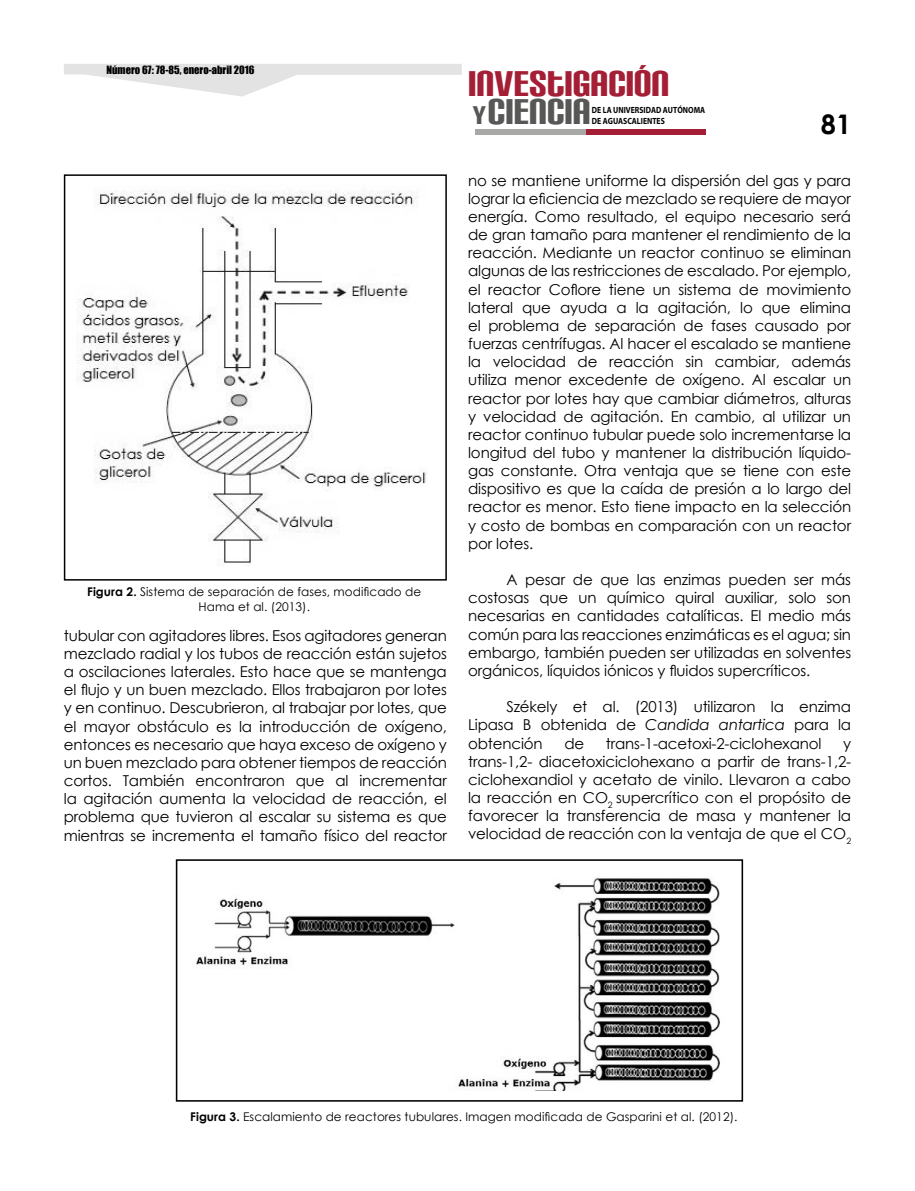
<style>
.page{position:relative;width:915px;height:1191px;background:#fff}
.page>*{position:absolute;margin:0;border:0;box-sizing:border-box;transform-origin:0 0}
.t1{font:43.05px "Carbon Block";color:#a41f35}
.t2{font:43.05px "Carbon Block";color:#575756}
.t3{font:700 27px "Century Gothic";color:#000}
.t4{font:15px/18.1px "Century Gothic";letter-spacing:-.01em;color:#000;text-align:justify}
.t5{font:12px/15px "Century Gothic";letter-spacing:.005em;color:#000;text-align:center}
.t6{font:10.5px "Impact";color:#000}
.t7{font:700 9px/10.5px "Myriad Pro";color:#000;scale:.85 1}
.s1{font-weight:700}
.s2{font-size:30.75px}
.s3{font-style:italic}
</style>
<div class="page">
<svg style="left:64px;top:64px;width:397px;height:33px"></svg>
<div style="left:475px;top:129px;width:213px;height:6px;background:#a8a8a7"></div>
<div style="left:586px;top:129px;width:119px;height:6px;background:#a41f35"></div>
<img style="left:77px;top:190px;width:350px;height:377px">
<div style="left:64px;top:174px;width:382px;height:406px;border:2px solid #000"></div>
<img style="left:196px;top:877px;width:524px;height:213px">
<div style="left:176px;top:859px;width:566px;height:242px;border:2px solid #000"></div>
<p class="t6" style="left:106px;top:64px;width:150px">Número 67: 78-85, enero-abril 2016</p>
<p class="t5" style="left:87px;top:584px;width:335px"><span class="s1">Figura 2.</span> Sistema de separación de fases, modificado de<br>Hama et al. (2013).</p>
<p class="t4" style="left:64px;top:626px;width:384px">tubular con agitadores libres. Esos agitadores generan mezclado radial y los tubos de reacción están sujetos a oscilaciones laterales. Esto hace que se mantenga el flujo y un buen mezclado. Ellos trabajaron por lotes y en continuo. Descubrieron, al trabajar por lotes, que el mayor obstáculo es la introducción de oxígeno, entonces es necesario que haya exceso de oxígeno y un buen mezclado para obtener tiempos de reacción cortos. También encontraron que al incrementar la agitación aumenta la velocidad de reacción, el problema que tuvieron al escalar su sistema es que mientras se incrementa el tamaño físico del reactor</p>
<h1 class="t1" style="left:468px;top:62px;width:203px">INVESTIGACIÓN</h1>
<h1 class="t2" style="left:472px;top:91px;width:120px"><span class="s2">Y</span> CIENCIA</h1>
<p class="t7" style="left:591px;top:105px;width:135px">DE LA UNIVERSIDAD AUTÓNOMA<br>DE AGUASCALIENTES</p>
<h2 class="t3" style="left:820px;top:107px;width:32px">81</h2>
<p class="t4" style="left:468px;top:171px;width:384px">no se mantiene uniforme la dispersión del gas y para lograr la eficiencia de mezclado se requiere de mayor energía. Como resultado, el equipo necesario será de gran tamaño para mantener el rendimiento de la reacción. Mediante un reactor continuo se eliminan algunas de las restricciones de escalado. Por ejemplo, el reactor Coflore tiene un sistema de movimiento lateral que ayuda a la agitación, lo que elimina el problema de separación de fases causado por fuerzas centrífugas. Al hacer el escalado se mantiene la velocidad de reacción sin cambiar, además utiliza menor excedente de oxígeno. Al escalar un reactor por lotes hay que cambiar diámetros, alturas y velocidad de agitación. En cambio, al utilizar un reactor continuo tubular puede solo incrementarse la longitud del tubo y mantener la distribución líquido&shy;gas constante. Otra ventaja que se tiene con este dispositivo es que la caída de presión a lo largo del reactor es menor. Esto tiene impacto en la selección y costo de bombas en comparación con un reactor por lotes.</p>
<p class="t4" style="left:468px;top:570px;width:384px;text-indent:38px">A pesar de que las enzimas pueden ser más costosas que un químico quiral auxiliar, solo son necesarias en cantidades catalíticas. El medio más común para las reacciones enzimáticas es el agua; sin embargo, también pueden ser utilizadas en solventes orgánicos, líquidos iónicos y fluidos supercríticos.</p>
<p class="t4" style="left:468px;top:697px;width:384px;text-indent:38px">Székely et al. (2013) utilizaron la enzima Lipasa B obtenida de <span class="s3">Candida antartica</span> para la obtención</p>
<p class="t4" style="left:564px;top:734px;width:21px">de</p>
<p class="t4" style="left:605px;top:734px;width:217px">trans-1-acetoxi-2-ciclohexanol</p>
<p class="t4" style="left:468px;top:734px;width:384px;text-indent:375px">y trans-1,2- diacetoxiciclohexano a partir de trans-1,2- ciclohexandiol y acetato de vinilo. Llevaron a cabo la reacción en CO<sub>2</sub> supercrítico con el propósito de favorecer la transferencia de masa y mantener la velocidad de reacción con la ventaja de que el CO<sub>2</sub></p>
<p class="t5" style="left:190px;top:1108px;width:548px"><span class="s1">Figura 3.</span> Escalamiento de reactores tubulares. Imagen modificada de Gasparini et al. (2012).</p>
</div>
